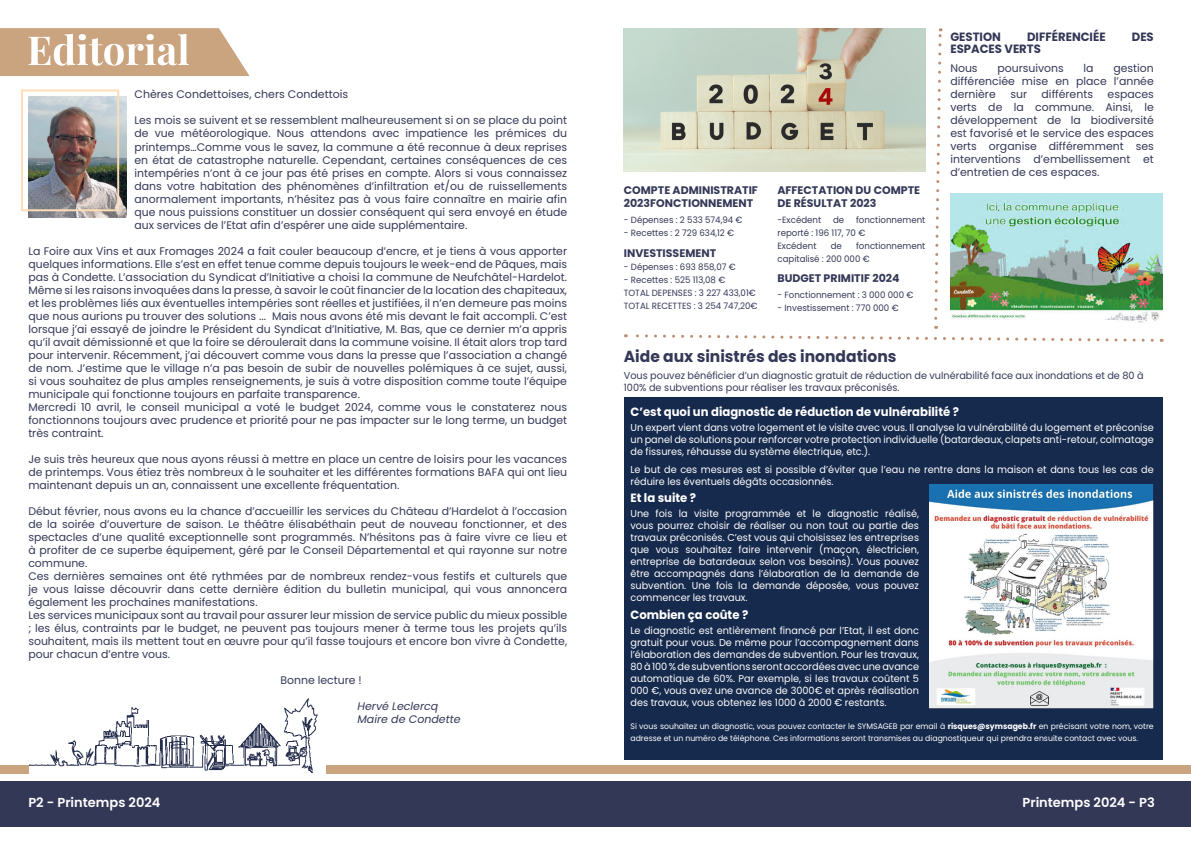
<style>
.page{position:relative;width:1191px;height:842px;background:#fff}
.page>*{position:absolute;margin:0;border:0;box-sizing:border-box;transform-origin:0 0}
.t1{font:700 16px "Poppins";color:#343857}
.t2{font:600 13px "Poppins";color:#fff}
.t3{font:700 12px "Poppins";color:#fff}
.t4{font:700 12px "Poppins";color:#343857}
.t5{font:11px/13px "Poppins";color:#343857;text-align:justify}
.t6{font:700 11px/13px "Poppins";color:#343857}
.t7{font:italic 11px/13px "Poppins";color:#343857}
.t8{font:10px/12px "Poppins";color:#fff;text-align:justify}
.t9{font:10px/12px "Poppins";color:#343857}
.t10{font:9px/13px "Poppins";color:#343857;scale:.96 1}
.t11{font:8px/12px "Poppins";color:#fff}
.s1{font-weight:700}
</style>
<div class="page">
<div style="left:624px;top:397px;width:538px;height:363px;background:#162a4d"></div>
<div style="left:0;top:782px;width:1191px;height:45px;background:#343857"></div>
<svg style="left:0;top:28px;width:249px;height:48px"></svg>
<div style="left:0;top:765px;width:1191px;height:9px;background:#caa37f"></div>
<img style="left:29px;top:97px;width:97px;height:121px">
<div style="left:21px;top:90px;width:98px;height:121px;border:2px solid #fddcb8"></div>
<img style="left:29px;top:698px;width:297px;height:76px">
<img style="left:929px;top:484px;width:224px;height:225px">
<svg style="left:625px;top:28px;width:529px;height:314px"></svg>
<img style="left:950px;top:193px;width:212px;height:129px">
<p class="t5" style="left:134px;top:88px;width:215px">Chères Condettoises, chers Condettois</p>
<p class="t5" style="left:134px;top:114px;width:434px">Les mois se suivent et se ressemblent malheureusement si on se place du point de vue météorologique. Nous attendons avec impatience les prémices du printemps…Comme vous le savez, la commune a été reconnue à deux reprises en état de catastrophe naturelle. Cependant, certaines conséquences de ces intempéries n’ont à ce jour pas été prises en compte. Alors si vous connaissez dans votre habitation des phénomènes d’infiltration et/ou de ruissellements anormalement importants, n’hésitez pas à vous faire connaître en mairie afin que nous puissions constituer un dossier conséquent qui sera envoyé en étude aux services de l’Etat afin d’espérer une aide supplémentaire.</p>
<p class="t5" style="left:28px;top:244px;width:540px;text-align:left">La Foire aux Vins et aux Fromages 2024 a fait couler beaucoup d’encre, et je tiens à vous apporter quelques informations. Elle s’est en effet tenue comme depuis toujours le week-end de Pâques, mais pas à Condette. L’association du Syndicat d’Initiative a choisi la commune de Neufchâtel-Hardelot.<br>Même si les raisons invoquées dans la presse, à savoir le coût financier de la location des chapiteaux, et les problèmes liés aux éventuelles intempéries sont réelles et justifiées, il n’en demeure pas moins que nous aurions pu trouver des solutions ... Mais nous avons été mis devant le fait accompli. C’est lorsque j’ai essayé de joindre le Président du Syndicat d’Initiative, M. Bas, que ce dernier m’a appris qu’il avait démissionné et que la foire se déroulerait dans la commune voisine. Il était alors trop tard pour intervenir. Récemment, j’ai découvert comme vous dans la presse que l’association a changé de nom. J’estime que le village n’a pas besoin de subir de nouvelles polémiques à ce sujet, aussi, si vous souhaitez de plus amples renseignements, je suis à votre disposition comme toute l’équipe municipale qui fonctionne toujours en parfaite transparence.<br>Mercredi 10 avril, le conseil municipal a voté le budget 2024, comme vous le constaterez nous fonctionnons toujours avec prudence et priorité pour ne pas impacter sur le long terme, un budget très contraint.</p>
<p class="t5" style="left:28px;top:452px;width:540px">Je suis très heureux que nous ayons réussi à mettre en place un centre de loisirs pour les vacances de printemps. Vous étiez très nombreux à le souhaiter et les différentes formations BAFA qui ont lieu maintenant depuis un an, connaissent une excellente fréquentation.</p>
<p class="t5" style="left:28px;top:504px;width:540px;text-align:left">Début février, nous avons eu la chance d’accueillir les services du Château d’Hardelot à l’occasion de la soirée d’ouverture de saison. Le théâtre élisabéthain peut de nouveau fonctionner, et des spectacles d’une qualité exceptionnelle sont programmés. N’hésitons pas à faire vivre ce lieu et à profiter de ce superbe équipement, géré par le Conseil Départemental et qui rayonne sur notre commune.<br>Ces dernières semaines ont été rythmées par de nombreux rendez-vous festifs et culturels que je vous laisse découvrir dans cette dernière édition du bulletin municipal, qui vous annoncera également les prochaines manifestations.<br>Les services municipaux sont au travail pour assurer leur mission de service public du mieux possible ; les élus, contraints par le budget, ne peuvent pas toujours mener à terme tous les projets qu’ils souhaitent, mais ils mettent tout en œuvre pour qu’il fasse toujours et encore bon vivre à Condette, pour chacun d’entre vous.</p>
<p class="t5" style="left:280px;top:673px;width:83px">Bonne lecture !</p>
<p class="t7" style="left:357px;top:699px;width:105px">Hervé Leclercq<br>Maire de Condette</p>
<p class="t6" style="left:624px;top:184px;width:136px">COMPTE ADMINISTRATIF<br>2023FONCTIONNEMENT</p>
<p class="t10" style="left:624px;top:213px;width:125px">- Dépenses : 2 533 574,94 €</p>
<p class="t10" style="left:624px;top:226px;width:116px">- Recettes : 2 729 634,12 €</p>
<p class="t6" style="left:624px;top:247px;width:94px">INVESTISSEMENT</p>
<p class="t10" style="left:624px;top:261px;width:118px">- Dépenses : 693 858,07 €</p>
<p class="t10" style="left:624px;top:274px;width:141px">- Recettes : 525 113,08 €<br>TOTAL DEPENSES : 3 227 433,01€<br>TOTAL RECETTES : 3 254 747,20€</p>
<p class="t6" style="left:777px;top:184px;width:144px">AFFECTATION DU COMPTE<br>DE RÉSULTAT 2023</p>
<p class="t10" style="left:777px;top:213px;width:47px">-Excédent</p>
<p class="t10" style="left:833px;top:213px;width:13px">de</p>
<p class="t10" style="left:777px;top:213px;width:156px;text-indent:79px">fonctionnement reporté : 196 117, 70 €<br>Excédent</p>
<p class="t10" style="left:777px;top:239px;width:156px;text-indent:79px">fonctionnement capitalisé : 200 000 €</p>
<p class="t6" style="left:777px;top:272px;width:124px">BUDGET PRIMITIF 2024</p>
<p class="t10" style="left:777px;top:288px;width:143px">- Fonctionnement : 3 000 000 €</p>
<p class="t10" style="left:777px;top:301px;width:128px">- Investissement : 770 000 €</p>
<p class="t10" style="left:830px;top:239px;width:13px">de</p>
<p class="t4" style="left:950px;top:30px;width:52px">GESTION</p>
<p class="t4" style="left:1027px;top:30px;width:80px">DIFFÉRENCIÉE</p>
<p class="t4" style="left:1131px;top:30px;width:23px">DES</p>
<p class="t4" style="left:950px;top:42px;width:92px">ESPACES VERTS</p>
<p class="t5" style="left:950px;top:62px;width:29px">Nous</p>
<p class="t5" style="left:997px;top:62px;width:68px">poursuivons</p>
<p class="t5" style="left:1083px;top:62px;width:12px">la</p>
<p class="t5" style="left:950px;top:62px;width:205px;text-indent:163px">gestion différenciée mise en place l’année dernière</p>
<p class="t5" style="left:1010px;top:88px;width:18px">sur</p>
<p class="t5" style="left:1041px;top:88px;width:53px">différents</p>
<p class="t5" style="left:950px;top:88px;width:205px;text-indent:157px">espaces verts de la commune. Ainsi, le développement de la biodiversité est favorisé et le service des espaces verts organise différemment ses interventions d’embellissement et d’entretien de ces espaces.</p>
<h1 class="t1" style="left:624px;top:347px;width:274px">Aide aux sinistrés des inondations</h1>
<p class="t9" style="left:624px;top:370px;width:521px">Vous pouvez bénéficier d’un diagnostic gratuit de réduction de vulnérabilité face aux inondations et de 80 à<br>100% de subventions pour réaliser les travaux préconisés.</p>
<p class="t3" style="left:630px;top:405px;width:330px">C’est quoi un diagnostic de réduction de vulnérabilité ?</p>
<p class="t8" style="left:630px;top:421px;width:525px">Un expert vient dans votre logement et le visite avec vous. Il analyse la vulnérabilité du logement et préconise un panel de solutions pour renforcer votre protection individuelle (batardeaux, clapets anti-retour, colmatage de fissures, réhausse du système électrique, etc.).</p>
<p class="t8" style="left:630px;top:463px;width:525px">Le but de ces mesures est si possible d’éviter que l’eau ne rentre dans la maison et dans tous les cas de réduire les éventuels dégâts occasionnés.</p>
<p class="t3" style="left:630px;top:491px;width:67px">Et la suite ?</p>
<p class="t8" style="left:630px;top:508px;width:290px">Une fois la visite programmée et le diagnostic réalisé, vous pourrez choisir de réaliser ou non tout ou partie des travaux préconisés. C’est vous qui choisissez les entreprises que vous souhaitez faire intervenir (maçon, électricien, entreprise de batardeaux selon vos besoins). Vous pouvez être accompagnés dans l’élaboration de la demande de subvention. Une fois la demande déposée, vous pouvez commencer les travaux.</p>
<p class="t3" style="left:630px;top:608px;width:119px">Combien ça coûte ?</p>
<p class="t8" style="left:630px;top:624px;width:290px">Le diagnostic est entièrement financé par l’Etat, il est donc gratuit pour vous. De même pour l’accompagnement dans l’élaboration des demandes de subvention. Pour les travaux, 80 à 100 % de subventions seront accordées avec une avance automatique de 60%. Par exemple, si les travaux coûtent 5<br>000 €, vous avez une avance de 3000€ et après réalisation des travaux, vous obtenez les 1000 à 2000 € restants.</p>
<p class="t11" style="left:630px;top:720px;width:525px">Si vous souhaitez un diagnostic, vous pouvez contacter le SYMSAGEB par email à <span class="s1">risques@symsageb.fr</span> en précisant votre nom, votre adresse et un numéro de téléphone. Ces informations seront transmises au diagnostiqueur qui prendra ensuite contact avec vous.</p>
<p class="t2" style="left:28px;top:795px;width:134px">P2 - Printemps 2024</p>
<p class="t2" style="left:1022px;top:795px;width:134px">Printemps 2024 - P3</p>
</div>
